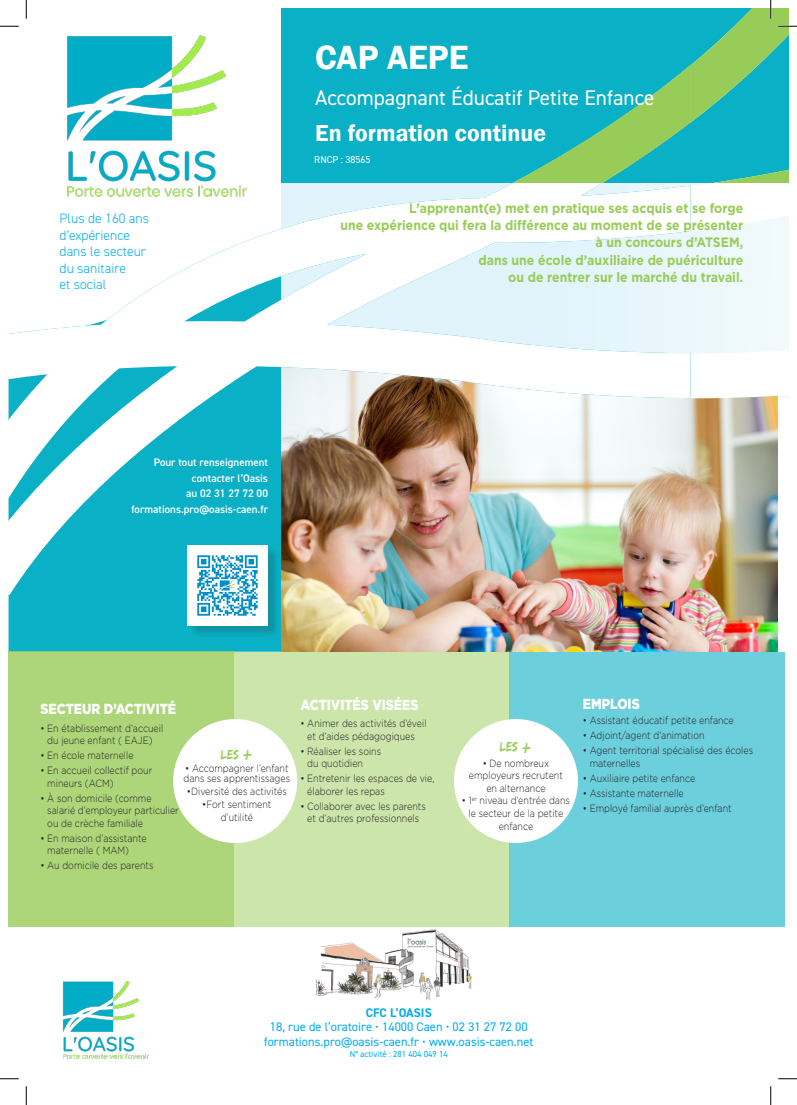
<style>
.page{position:relative;width:797px;height:1105px;background:#fff}
.page>*{position:absolute;margin:0;border:0;box-sizing:border-box;transform-origin:0 0}
.t1{font:600 34.62px "Franklin Gothic";color:#fff}
.t2{font:600 23.75px "Franklin Gothic";color:#fff}
.t3{font:21.25px "DIN2014";color:#fff}
.t4{font:900 14.62px "Gotham";color:#fff;scale:.85 1}
.t5{font:14px "Edo SZ";color:#98cc58;scale:.85 1}
.t6{font:700 13.62px/17.2px "Gotham";color:#98cc58;text-align:right;scale:.9 1}
.t7{font:300 13.62px "DIN2014";color:#00aeef}
.texte_10_5{font:12.5px "DIN2014";color:#00aeef}
.texte_10_5-2{font:700 12.5px "DIN2014";color:#00aeef}
.texte_10_5-3{font:600 10.88px "DIN2014";color:#fff}
.t8{font:300 10.5px/12.5px "Gotham";color:#231f20;scale:.85 1}
.texte_10_5-4{font:10px "DIN2014";color:#fff}
.texte_10_5-5{font:8.75px "DIN2014";color:#00aeef}
.s1{font-size:21.88px}
</style>
<div class="page">
<div style="left:281px;top:119px;width:507px;height:278px;background:#eff9fd"></div>
<div style="left:9px;top:595px;width:272px;height:57px;background:#0ab0c5"></div>
<div style="left:281px;top:9px;width:507px;height:174px;background:#0ab0c5"></div>
<img style="left:281px;top:398px;width:496px;height:254px">
<svg style="left:690px;top:350px;width:98px;height:48px"></svg>
<img style="left:9px;top:183px;width:681px;height:412px">
<div style="left:189px;top:547px;width:91px;height:90px;background:#231f20;opacity:.2"></div>
<div style="left:188px;top:545px;width:80px;height:81px;background:#fff"></div>
<img style="left:197px;top:555px;width:61px;height:61px">
<img style="left:313px;top:926px;width:166px;height:74px">
<img style="left:63px;top:981px;width:86px;height:78px">
<div style="left:509px;top:652px;width:276px;height:274px;background:#6ccfdc"></div>
<div style="left:9px;top:652px;width:225px;height:275px;background:#acd679"></div>
<div style="left:234px;top:652px;width:275px;height:274px;background:#cbe5ab"></div>
<div style="left:173px;top:719px;width:124px;height:124px;background:#fff;border-radius:50%"></div>
<div style="left:454px;top:719px;width:124px;height:124px;background:#fff;border-radius:50%"></div>
<img style="left:66px;top:35px;width:180px;height:162px">
<svg style="left:0;top:25px;width:19px;height:2px"></svg>
<svg style="left:0;top:1078px;width:19px;height:1px"></svg>
<svg style="left:778px;top:1078px;width:19px;height:1px"></svg>
<svg style="left:25px;top:0;width:2px;height:19px"></svg>
<svg style="left:25px;top:1086px;width:2px;height:19px"></svg>
<svg style="left:485px;top:0;width:312px;height:231px"></svg>
<svg style="left:770px;top:1086px;width:1px;height:19px"></svg>
<p class="t1" style="left:315px;top:36px;width:155px">CAP AEPE</p>
<p class="t3" style="left:315px;top:84px;width:341px">Accompagnant Éducatif Petite Enfance</p>
<p class="t2" style="left:315px;top:119px;width:232px">En formation continue</p>
<p class="t7" style="left:60px;top:210px;width:91px">Plus de 160 ans</p>
<p class="t7" style="left:60px;top:227px;width:72px">d’expérience</p>
<p class="t7" style="left:60px;top:243px;width:88px">dans le secteur</p>
<p class="t7" style="left:60px;top:260px;width:68px">du sanitaire</p>
<p class="t7" style="left:60px;top:276px;width:48px">et social</p>
<p class="texte_10_5-4" style="left:314px;top:154px;width:58px">RNCP : 38565</p>
<p class="t6" style="left:340px;top:199px;width:449px">L’apprenant(e) met en pratique ses acquis et se forge<br>une expérience qui fera la différence au moment de se présenter à un concours d’ATSEM,</p>
<p class="t6" style="left:478px;top:251px;width:296px">dans une école d’auxiliaire de puériculture ou de rentrer sur le marché du travail.</p>
<p class="texte_10_5-3" style="left:154px;top:455px;width:116px">Pour tout renseignement</p>
<p class="texte_10_5-3" style="left:192px;top:471px;width:78px">contacter l’Oasis</p>
<p class="texte_10_5-3" style="left:186px;top:486px;width:83px">au 02 31 27 72 00</p>
<p class="texte_10_5-3" style="left:131px;top:502px;width:138px">formations.pro@oasis-caen.fr</p>
<p class="t4" style="left:40px;top:700px;width:161px">SECTEUR D’ACTIVITÉ</p>
<p class="t8" style="left:40px;top:721px;width:146px;text-align:center">• En établissement d’accueil du jeune enfant ( EAJE)</p>
<p class="t8" style="left:40px;top:749px;width:111px">• En école maternelle</p>
<p class="t8" style="left:47px;top:764px;width:125px;text-indent:-7px">• En accueil collectif pour mineurs (ACM)</p>
<p class="t8" style="left:47px;top:791px;width:156px;text-indent:-7px">• À son domicile (comme salarié d’employeur particulier ou de crèche familiale</p>
<p class="t8" style="left:47px;top:831px;width:118px;text-indent:-7px">• En maison d’assistante maternelle ( MAM)</p>
<p class="t8" style="left:40px;top:859px;width:134px">• Au domicile des parents</p>
<p class="t5" style="left:221px;top:746px;width:39px">LES <span class="s1">+</span></p>
<p class="t8" style="left:184px;top:762px;width:127px;line-height:10.5px">• Accompagner l’enfant dans ses apprentissages</p>
<p class="t8" style="left:187px;top:785px;width:119px">•Diversité des activités</p>
<p class="t8" style="left:202px;top:798px;width:83px">•Fort sentiment</p>
<p class="t8" style="left:221px;top:811px;width:40px">d’utilité</p>
<p class="t4" style="left:300px;top:696px;width:140px">ACTIVITÉS VISÉES</p>
<p class="t8" style="left:300px;top:717px;width:150px;text-align:center">• Animer des activités d’éveil et d’aides pédagogiques</p>
<p class="t8" style="left:307px;top:745px;width:88px;text-indent:-7px">• Réaliser les soins du quotidien</p>
<p class="t8" style="left:307px;top:772px;width:151px;text-indent:-7px">• Entretenir les espaces de vie, élaborer les repas</p>
<p class="t8" style="left:300px;top:799px;width:149px;text-align:center">• Collaborer avec les parents et d’autres professionnels</p>
<p class="t5" style="left:500px;top:739px;width:39px">LES <span class="s1">+</span></p>
<p class="t8" style="left:469px;top:756px;width:112px;text-align:center">• De nombreux employeurs recrutent</p>
<p class="t8" style="left:486px;top:781px;width:71px">en alternance</p>
<p class="t8" style="left:462px;top:794px;width:128px;text-align:center">• 1<sup>er</sup> niveau d’entrée dans le secteur de la petite enfance</p>
<p class="t4" style="left:583px;top:695px;width:68px">EMPLOIS</p>
<p class="t8" style="left:583px;top:713px;width:179px">• Assistant éducatif petite enfance</p>
<p class="t8" style="left:583px;top:729px;width:145px">• Adjoint/agent d’animation</p>
<p class="t8" style="left:589px;top:744px;width:194px;text-indent:-7px">• Agent territorial spécialisé des écoles maternelles</p>
<p class="t8" style="left:583px;top:771px;width:134px">• Auxiliaire petite enfance</p>
<p class="t8" style="left:583px;top:786px;width:120px">• Assistante maternelle</p>
<p class="t8" style="left:583px;top:801px;width:177px">• Employé familial auprès d’enfant</p>
<p class="texte_10_5-2" style="left:366px;top:1004px;width:68px">CFC L’OASIS</p>
<p class="texte_10_5" style="left:270px;top:1019px;width:259px">18, rue de l’oratoire • 14000 Caen • 02 31 27 72 00</p>
<p class="texte_10_5" style="left:264px;top:1033px;width:271px">formations.pro@oasis-caen.fr • www.oasis-caen.net</p>
<p class="texte_10_5-5" style="left:350px;top:1048px;width:99px">N° activité : 281 404 049 14</p>
</div>
